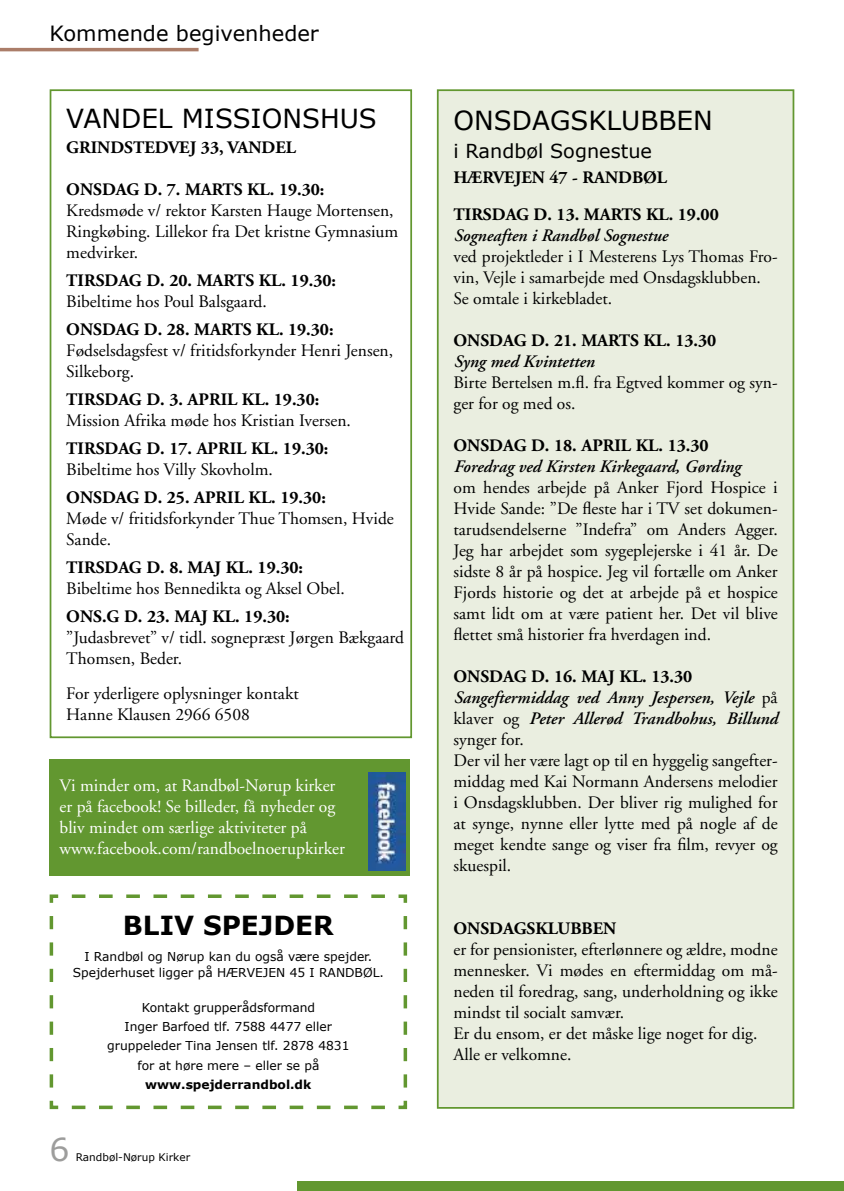
<style>
.page{position:relative;width:844px;height:1191px;background:#fff}
.page>*{position:absolute;margin:0;border:0;box-sizing:border-box;transform-origin:0 0}
.t1{font:31.5px "Verdana";color:#9d9d9c}
.t2{font:26.25px "Verdana";color:#000}
.t3{font:700 26.25px "Verdana";color:#000}
.t4{font:21px "Verdana";color:#000}
.t5{font:19.25px "Verdana";color:#000}
.t6{font:17.5px/21px "Adobe Garamond";color:#000}
.t7{font:700 17.5px/36.8px "Adobe Garamond";color:#000}
.t8{font:17.5px/21px "Adobe Garamond";color:#fff}
.t9{font:italic 600 17.5px "Adobe Garamond";color:#000}
.t10{font:12.25px/19.2px "Verdana";color:#000;text-align:center}
.t11{font:700 12.25px "Verdana";color:#000}
.t12{font:10.5px "Verdana";color:#000}
.s1{font-weight:700}
.s2{font-weight:600;font-style:italic}
</style>
<div class="page">
<div style="left:298px;top:1181px;width:545px;height:10px;background:#629730"></div>
<hr style="left:0;top:48px;width:198px;height:3px;background:#ab7d69">
<div style="left:50px;top:759px;width:360px;height:116px;background:#629730"></div>
<img style="left:368px;top:772px;width:37px;height:98px">
<div style="left:50px;top:89px;width:362px;height:649px;border:2px solid #629730"></div>
<div style="left:437px;top:90px;width:356px;height:1017px;background:#eaeee0"></div>
<div style="left:437px;top:89px;width:357px;height:1019px;border:2px solid #629730"></div>
<svg style="left:49px;top:894px;width:359px;height:216px"></svg>
<p class="t4" style="left:50px;top:20px;width:271px">Kommende begivenheder</p>
<h2 class="t2" style="left:66px;top:102px;width:215px">van del m issionsh</h2>
<h2 class="t2" style="left:339px;top:102px;width:34px">us</h2>
<p class="t7" style="left:66px;top:129px;width:231px">GRINDSTEDVEJ 33, VANDEL</p>
<p class="t7" style="left:66px;top:171px;width:260px">ONSDAG D. 7. MARTS KL. 19.30:</p>
<p class="t6" style="left:66px;top:200px;width:333px">Kredsmøde v/ rektor Karsten Hauge Mortensen,<br>Ringkøbing. Lillekor fra Det kristne Gymnasium medvirker.</p>
<p class="t7" style="left:66px;top:262px;width:271px">TIRSDAG D. 20. MARTS KL. 19.30:</p>
<p class="t6" style="left:66px;top:291px;width:202px">Bibeltime hos Poul Balsgaard.</p>
<p class="t7" style="left:66px;top:311px;width:269px">ONSDAG D. 28. MARTS KL. 19.30:</p>
<p class="t6" style="left:66px;top:340px;width:328px">Fødselsdagsfest v/ fritidsforkynder Henri Jensen,<br>Silkeborg.</p>
<p class="t7" style="left:66px;top:381px;width:254px">TIRSDAG D. 3. APRIL KL. 19.30:</p>
<p class="t6" style="left:66px;top:410px;width:286px">Mission Afrika møde hos Kristian Iversen.</p>
<p class="t7" style="left:66px;top:430px;width:263px">TIRSDAG D. 17. APRIL KL. 19.30:</p>
<p class="t6" style="left:66px;top:459px;width:208px">Bibeltime hos Villy Skovholm.</p>
<p class="t7" style="left:66px;top:479px;width:261px">ONSDAG D. 25. APRIL KL. 19.30:</p>
<p class="t6" style="left:66px;top:508px;width:329px">Møde v/ fritidsforkynder Thue Thomsen, Hvide<br>Sande.</p>
<p class="t7" style="left:66px;top:549px;width:238px">TIRSDAG D. 8. MAJ KL. 19.30:</p>
<p class="t6" style="left:66px;top:578px;width:280px">Bibeltime hos Bennedikta og Aksel Obel.</p>
<p class="t7" style="left:66px;top:598px;width:225px">ONS.G D. 23. MAJ KL. 19.30:</p>
<p class="t6" style="left:66px;top:627px;width:339px">”Judasbrevet” v/ tidl. sognepræst Jørgen Bækgaard<br>Thomsen, Beder.</p>
<p class="t6" style="left:66px;top:683px;width:234px">For yderligere oplysninger kontakt<br>Hanne Klausen 2966 6508</p>
<p class="t8" style="left:60px;top:775px;width:287px">Vi minder om, at Randbøl-Nørup kirker er på facebook! Se billeder, få nyheder og bliv mindet om særlige aktiviteter på www.facebook.com/randboelnoerupkirker</p>
<h2 class="t3" style="left:123px;top:908px;width:212px">Bliv spejder</h2>
<p class="t10" style="left:73px;top:949px;width:312px;line-height:15.8px">I Randbøl og Nørup kan du også være spejder.<br>Spejderhuset ligger på Hærvejen 45 i Ran dbøl.</p>
<p class="t10" style="left:107px;top:998px;width:244px">Kontakt grupperådsformand<br>Inger Barfoed tlf. 7588 4477 eller gruppeleder Tina Jensen tlf. 2878 4831 for at høre mere – eller se på</p>
<p class="t11" style="left:145px;top:1076px;width:168px">www.spejderrandbol.dk</p>
<h1 class="t1" style="left:50px;top:1129px;width:22px">6</h1>
<p class="t12" style="left:76px;top:1150px;width:116px">Randbøl-Nørup Kirker</p>
<h2 class="t2" style="left:453px;top:104px;width:255px">Onsdagsklubben</h2>
<p class="t5" style="left:453px;top:139px;width:200px">i Randbøl Sognestue</p>
<p class="t7" style="left:453px;top:159px;width:267px">HÆRVEJEN 47 - RANDBØL<br>TIRSDAG D. 13. MARTS KL. 19.00</p>
<p class="t9" style="left:453px;top:225px;width:215px">Sogneaften i Randbøl Sognestue</p>
<p class="t6" style="left:453px;top:246px;width:325px">ved projektleder i I Mesterens Lys Thomas Fro&shy;vin, Vejle i samarbejde med Onsdagsklubben.<br>Se omtale i kirkebladet.</p>
<p class="t7" style="left:453px;top:322px;width:264px">ONSDAG D. 21. MARTS KL. 13.30</p>
<p class="t9" style="left:453px;top:351px;width:142px">Syng med Kvintetten</p>
<p class="t6" style="left:453px;top:372px;width:325px">Birte Bertelsen m.fl. fra Egtved kommer og syn&shy;ger for og med os.</p>
<p class="t7" style="left:453px;top:427px;width:256px">ONSDAG D. 18. APRIL KL. 13.30</p>
<p class="t9" style="left:453px;top:456px;width:288px">Foredrag ved Kirsten Kirkegaard, Gørding</p>
<p class="t6" style="left:453px;top:477px;width:325px;text-align:justify">om hendes arbejde på Anker Fjord Hospice i Hvide Sande: ”De fleste har i TV set dokumen&shy;tarudsendelserne ”Indefra” om Anders Agger.<br>Jeg har arbejdet som sygeplejerske i 41 år. De sidste 8 år på hospice. Jeg vil fortælle om Anker Fjords historie og det at arbejde på et hospice samt lidt om at være patient her. Det vil blive flettet små historier fra hverdagen ind.</p>
<p class="t6" style="left:453px;top:666px;width:325px"><span class="s1">ONSDAG D. 16. MAJ KL. 13.30<br></span><span class="s2">Sangeftermiddag ved Anny Jespersen, Vejle</span> på klaver og <span class="s2">Peter Allerød Trandbohus, Billund </span>synger for.<br>Der vil her være lagt op til en hyggelig sangefter&shy;middag med Kai Normann Andersens melodier i Onsdagsklubben. Der bliver rig mulighed for at synge, nynne eller lytte med på nogle af de meget kendte sange og viser fra film, revyer og skuespil.</p>
<p class="t7" style="left:453px;top:910px;width:164px">ONSDAGSKLUBBEN</p>
<p class="t6" style="left:453px;top:939px;width:325px">er for pensionister, efterlønnere og ældre, modne mennesker. Vi mødes en eftermiddag om må&shy;neden til foredrag, sang, underholdning og ikke mindst til socialt samvær.<br>Er du ensom, er det måske lige noget for dig.<br>Alle er velkomne.</p>
</div>
